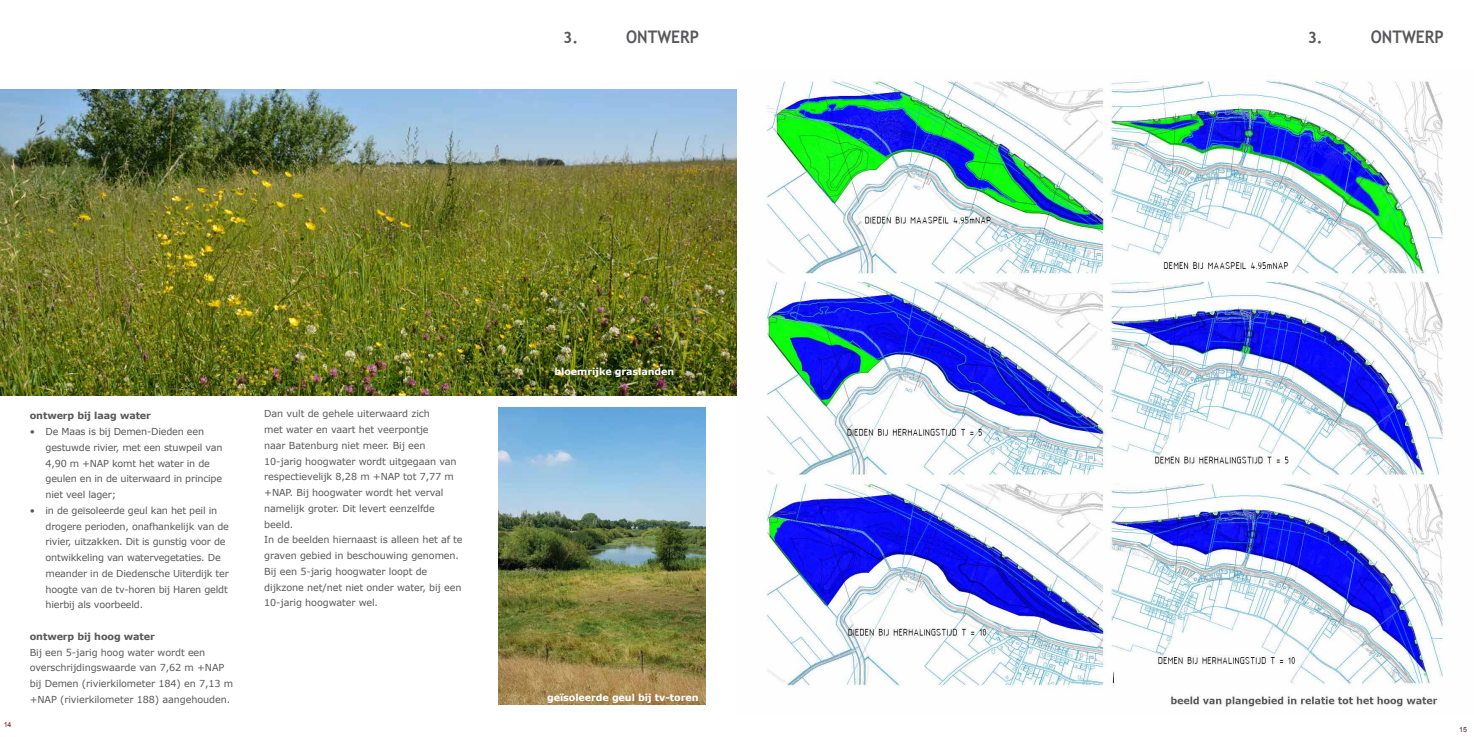
<style>
.page{position:relative;width:1474px;height:737px;background:#fff}
.page>*{position:absolute;margin:0;border:0;box-sizing:border-box;transform-origin:0 0}
.t1{font:700 17.32px "Trebuchet MS";color:#58585a;scale:.91 1}
.t2{font:700 15.75px "Trebuchet MS";color:#58585a}
.t3{font:9.62px/15.8px "Verdana";letter-spacing:-.01em;color:#58585a}
.t4{font:700 9.62px "Verdana";letter-spacing:-.01em;color:#fff}
.t5{font:700 9.62px "Verdana";letter-spacing:-.01em;color:#58585a}
.t6{font:7px "Arial";color:#5f0e0f}
.s1{font-family:"Arial"}
</style>
<div class="page">
<img style="left:763px;top:79px;width:680px;height:630px">
<img style="left:499px;top:407px;width:206px;height:297px">
<img style="left:0;top:89px;width:737px;height:306px">
<h2 class="t2" style="left:563px;top:28px;width:17px">3.</h2>
<h1 class="t1" style="left:626px;top:26px;width:82px">ONTWERP</h1>
<h2 class="t2" style="left:1307px;top:28px;width:17px">3.</h2>
<h1 class="t1" style="left:1370px;top:26px;width:82px">ONTWERP</h1>
<p class="t6" style="left:4px;top:719px;width:9px">14</p>
<p class="t5" style="left:30px;top:409px;width:123px">ontwerp bij laag water</p>
<p class="t3" style="left:46px;top:423px;width:178px;text-indent:-16px">• De Maas is bij Demen-Dieden een gestuwde rivier, met een stuwpeil van<br>4,90 m +NAP komt het water in de geulen en in de uiterwaard in principe niet veel lager;</p>
<p class="t3" style="left:46px;top:502px;width:185px;text-indent:-16px">• in de ge<span class="s1">ï</span>soleerde geul kan het peil in drogere perioden, onafhankelijk van de rivier, uitzakken. Dit is gunstig voor de ontwikkeling van watervegetaties. De meander in de Diedensche Uiterdijk ter hoogte van de tv-horen bij Haren geldt hierbij als voorbeeld.</p>
<p class="t5" style="left:30px;top:629px;width:127px">ontwerp bij hoog water</p>
<p class="t3" style="left:30px;top:644px;width:205px">Bij een 5-jarig hoog water wordt een overschrijdingswaarde van 7,62 m +NAP bij Demen (rivierkilometer 184) en 7,13 m +NAP (rivierkilometer 188) aangehouden.</p>
<p class="t3" style="left:264px;top:406px;width:200px">Dan vult de gehele uiterwaard zich<br>met water en vaart het veerpontje<br>naar Batenburg niet meer. Bij een 10-jarig hoogwater wordt uitgegaan van respectievelijk 8,28 m +NAP tot 7,77 m +NAP. Bij hoogwater wordt het verval namelijk groter. Dit levert eenzelfde beeld.<br>In de beelden hiernaast is alleen het af te graven gebied in beschouwing genomen.<br>Bij een 5-jarig hoogwater loopt de dijkzone net/net niet onder water, bij een 10-jarig hoogwater wel.</p>
<p class="t4" style="left:554px;top:364px;width:121px">bloemrijke graslanden</p>
<p class="t4" style="left:547px;top:690px;width:153px">geïsoleerde geul bij tv-toren</p>
<p class="t6" style="left:1458px;top:725px;width:9px">15</p>
</div>
